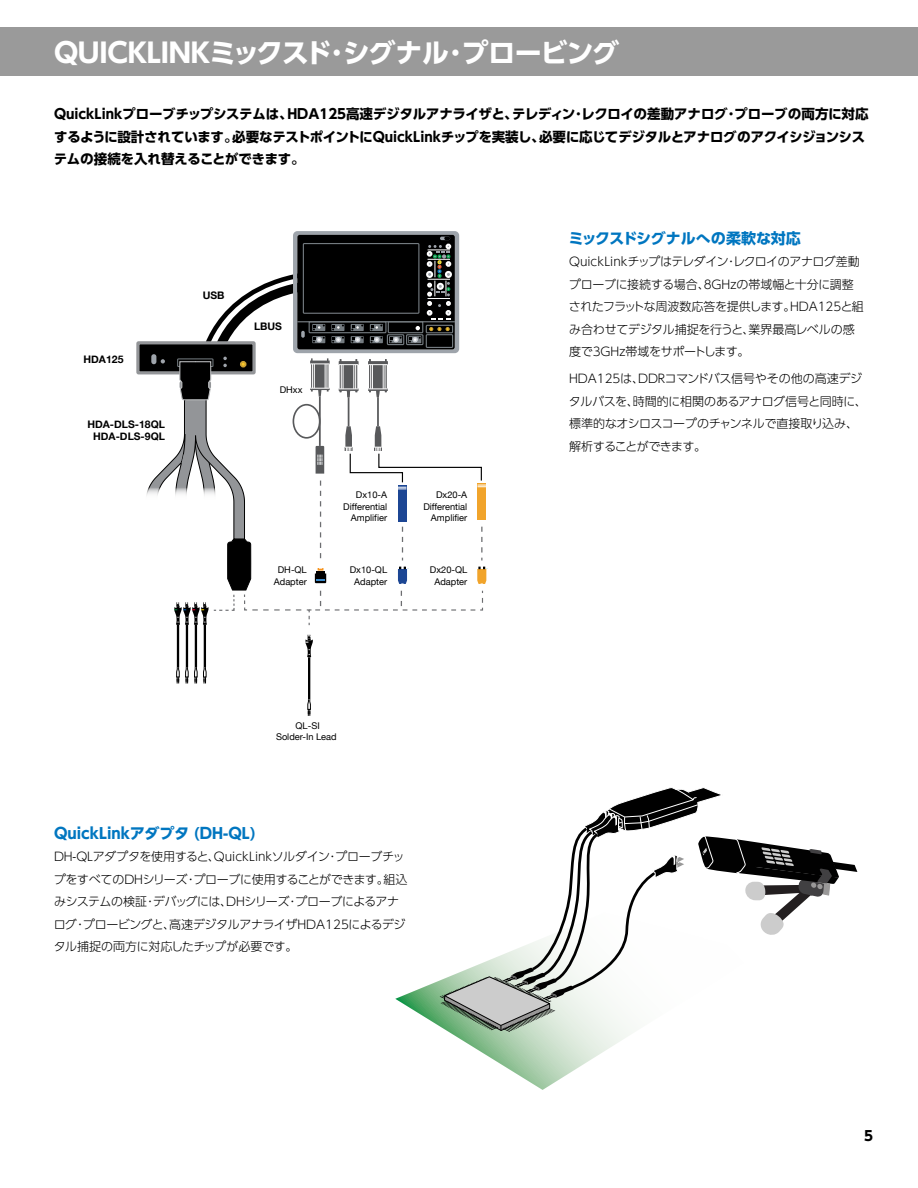
<style>
.page{position:relative;width:918px;height:1188px;background:#fff}
.page>*{position:absolute;margin:0;border:0;box-sizing:border-box;transform-origin:0 0}
.t1{font:27px "BIZ UDP Shin Go Bold";letter-spacing:-.01em;color:#fff}
.t2{font:15px "BIZ UDP Shin Go Bold";color:#0076c0}
.t3{font:13.5px/22.5px "BIZ UDP Shin Go Bold";color:#000}
.t4{font:12px/22.5px "BIZ UDP Shin Go Light";color:#000}
.t5{font:700 10.35px/12.5px "Helvetica Neue";color:#000;text-align:center}
.t6{font:9.3px/11.1px "Helvetica Neue";color:#000;text-align:center}
</style>
<div class="page">
<div style="left:0;top:28px;width:918px;height:48px;background:#9a9a9a"></div>
<hr style="left:308px;top:657px;width:2px;height:43px;background:#000">
<svg style="left:307px;top:699px;width:4px;height:17px"></svg>
<svg style="left:305px;top:635px;width:8px;height:22px"></svg>
<hr style="left:195px;top:625px;width:2px;height:42px;background:#000">
<hr style="left:204px;top:625px;width:2px;height:42px;background:#000">
<hr style="left:177px;top:625px;width:2px;height:42px;background:#000">
<hr style="left:186px;top:625px;width:2px;height:42px;background:#000">
<svg style="left:176px;top:667px;width:31px;height:17px"></svg>
<div style="left:138px;top:343px;width:116px;height:30px;background:#000"></div>
<div style="left:136px;top:341px;width:120px;height:33px;border:3px solid #939598"></div>
<svg style="left:146px;top:231px;width:340px;height:394px"></svg>
<svg style="left:395px;top:980px;width:237px;height:110px"></svg>
<svg style="left:440px;top:787px;width:417px;height:245px"></svg>
<h1 class="t1" style="left:54px;top:39px;width:567px">QUICKLINKミックスド・シグナル・プロービング</h1>
<p class="t3" style="left:54px;top:103px;width:816px">QuickLinkプローブチップシステムは、HDA125高速デジタルアナライザと、テレディン・レクロイの差動アナログ・プローブの両方に対応するように設計されています。必要なテストポイントにQuickLinkチップを実装し、必要に応じてデジタルとアナログのアクイシジョンシステムの接続を入れ替えることができます。</p>
<p class="t5" style="left:84px;top:354px;width:41px">HDA125</p>
<p class="t5" style="left:87px;top:418px;width:79px">HDA-DLS-18QL<br>HDA-DLS-9QL</p>
<p class="t5" style="left:203px;top:289px;width:23px">USB</p>
<p class="t5" style="left:254px;top:321px;width:29px">LBUS</p>
<p class="t6" style="left:280px;top:385px;width:24px">DHxx</p>
<p class="t6" style="left:274px;top:565px;width:34px">DH-QL<br>Adapter</p>
<p class="t6" style="left:343px;top:490px;width:45px;text-align:right">Dx10-A<br>Differential<br>Amplifier</p>
<p class="t6" style="left:350px;top:565px;width:39px">Dx10-QL<br>Adapter</p>
<p class="t6" style="left:423px;top:490px;width:45px;text-align:right">Dx20-A<br>Differential<br>Amplifier</p>
<p class="t6" style="left:430px;top:565px;width:39px">Dx20-QL<br>Adapter</p>
<p class="t6" style="left:276px;top:721px;width:62px">QL-SI<br>Solder-In Lead</p>
<p class="t2" style="left:54px;top:826px;width:203px">QuickLinkアダプタ (DH-QL)</p>
<p class="t4" style="left:54px;top:846px;width:355px">DH-QLアダプタを使用すると、QuickLinkソルダイン・プローブチップをすべてのDHシリーズ・プローブに使用することができます。組込みシステムの検証・デバッグには、DHシリーズ・プローブによるアナログ・プロービングと、高速デジタルアナライザHDA125によるデジタル捕捉の両方に対応したチップが必要です。</p>
<p class="t2" style="left:569px;top:231px;width:233px">ミックスドシグナルへの柔軟な対応</p>
<p class="t4" style="left:569px;top:250px;width:296px">QuickLinkチップはテレダイン・レクロイのアナログ差動プローブに接続する場合、8GHzの帯域幅と十分に調整されたフラットな周波数応答を提供します。HDA125と組み合わせてデジタル捕捉を行うと、業界最高レベルの感度で3GHz帯域をサポートします。</p>
<p class="t4" style="left:569px;top:367px;width:294px">HDA125は、DDRコマンドバス信号やその他の高速デジタルバスを、時間的に相関のあるアナログ信号と同時に、標準的なオシロスコープのチャンネルで直接取り込み、解析することができます。</p>
<p class="t3" style="left:864px;top:1124px;width:10px">5</p>
</div>
